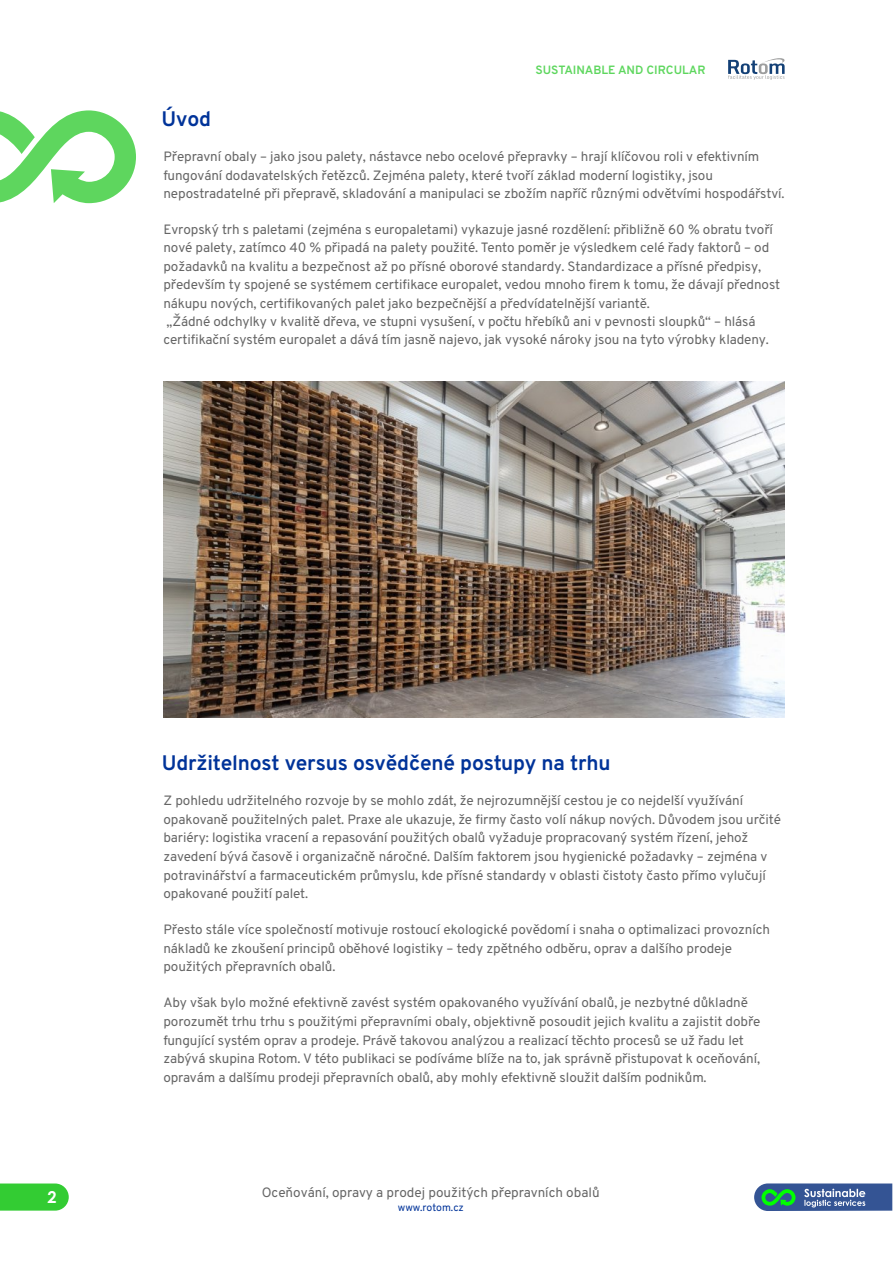
<style>
.page{position:relative;width:893px;height:1263px;background:#fff}
.page>*{position:absolute;margin:0;border:0;box-sizing:border-box;transform-origin:0 0}
.t1{font:700 21px "Overpass";letter-spacing:-.005em;color:#039}
.t2{font:700 16.35px "Century Gothic";color:#fff}
.t3{font:13.5px/18.6px "Overpass";letter-spacing:-.005em;color:#666}
.t4{font:700 12px "Overpass";color:rgb(51 204 51/.79)}
.t5{font:10.5px "Overpass";color:#039}
</style>
<div class="page">
<svg style="left:0;top:110px;width:136px;height:93px"></svg>
<svg style="left:0;top:1183px;width:69px;height:27px;background:#3fcf3f"></svg>
<svg style="left:754px;top:1183px;width:138px;height:28px;background:#4b7897"></svg>
<svg style="left:728px;top:58px;width:57px;height:22px"></svg>
<img style="left:164px;top:382px;width:621px;height:335px">
<p class="t4" style="left:535px;top:65px;width:172px">SUSTAINABLE AND CIRCULAR</p>
<h1 class="t1" style="left:162px;top:110px;width:51px">Úvod</h1>
<p class="t3" style="left:163px;top:148px;width:623px">Přepravní obaly – jako jsou palety, nástavce nebo ocelové přepravky – hrají klíčovou roli v efektivním fungování dodavatelských řetězců. Zejména palety, které tvoří základ moderní logistiky, jsou nepostradatelné při přepravě, skladování a manipulaci se zbožím napříč různými odvětvími hospodářství.</p>
<p class="t3" style="left:163px;top:221px;width:618px">Evropský trh s paletami (zejména s europaletami) vykazuje jasné rozdělení: přibližně 60 % obratu tvoří nové palety, zatímco 40 % připadá na palety použité. Tento poměr je výsledkem celé řady faktorů – od požadavků na kvalitu a bezpečnost až po přísné oborové standardy. Standardizace a přísné předpisy, především ty spojené se systémem certifikace europalet, vedou mnoho firem k tomu, že dávají přednost nákupu nových, certifikovaných palet jako bezpečnější a předvídatelnější variantě.<br>„Žádné odchylky v kvalitě dřeva, ve stupni vysušení, v počtu hřebíků ani v pevnosti sloupků“ – hlásá certifikační systém europalet a dává tím jasně najevo, jak vysoké nároky jsou na tyto výrobky kladeny.</p>
<p class="t2" style="left:48px;top:1191px;width:11px">2</p>
<h1 class="t1" style="left:162px;top:754px;width:450px">Udržitelnost versus osvědčené postupy na trhu</h1>
<p class="t3" style="left:163px;top:792px;width:619px">Z pohledu udržitelného rozvoje by se mohlo zdát, že nejrozumnější cestou je co nejdelší využívání opakovaně použitelných palet. Praxe ale ukazuje, že firmy často volí nákup nových. Důvodem jsou určité bariéry: logistika vracení a repasování použitých obalů vyžaduje propracovaný systém řízení, jehož zavedení bývá časově i organizačně náročné. Dalším faktorem jsou hygienické požadavky – zejména v potravinářství a farmaceutickém průmyslu, kde přísné standardy v oblasti čistoty často přímo vylučují opakované použití palet.</p>
<p class="t3" style="left:163px;top:921px;width:608px">Přesto stále více společností motivuje rostoucí ekologické povědomí i snaha o optimalizaci provozních nákladů ke zkoušení principů oběhové logistiky – tedy zpětného odběru, oprav a dalšího prodeje použitých přepravních obalů.</p>
<p class="t3" style="left:163px;top:994px;width:599px">Aby však bylo možné efektivně zavést systém opakovaného využívání obalů, je nezbytné důkladně porozumět trhu trhu s použitými přepravními obaly, objektivně posoudit jejich kvalitu a zajistit dobře fungující systém oprav a prodeje. Právě takovou analýzou a realizací těchto procesů se už řadu let zabývá skupina Rotom. V této publikaci se podíváme blíže na to, jak správně přistupovat k oceňování, opravám a dalšímu prodeji přepravních obalů, aby mohly efektivně sloužit dalším podnikům.</p>
<p class="t3" style="left:262px;top:1184px;width:339px">Oceňování, opravy a prodej použitých přepravních obalů</p>
<p class="t5" style="left:398px;top:1203px;width:67px">www.rotom.cz</p>
</div>
